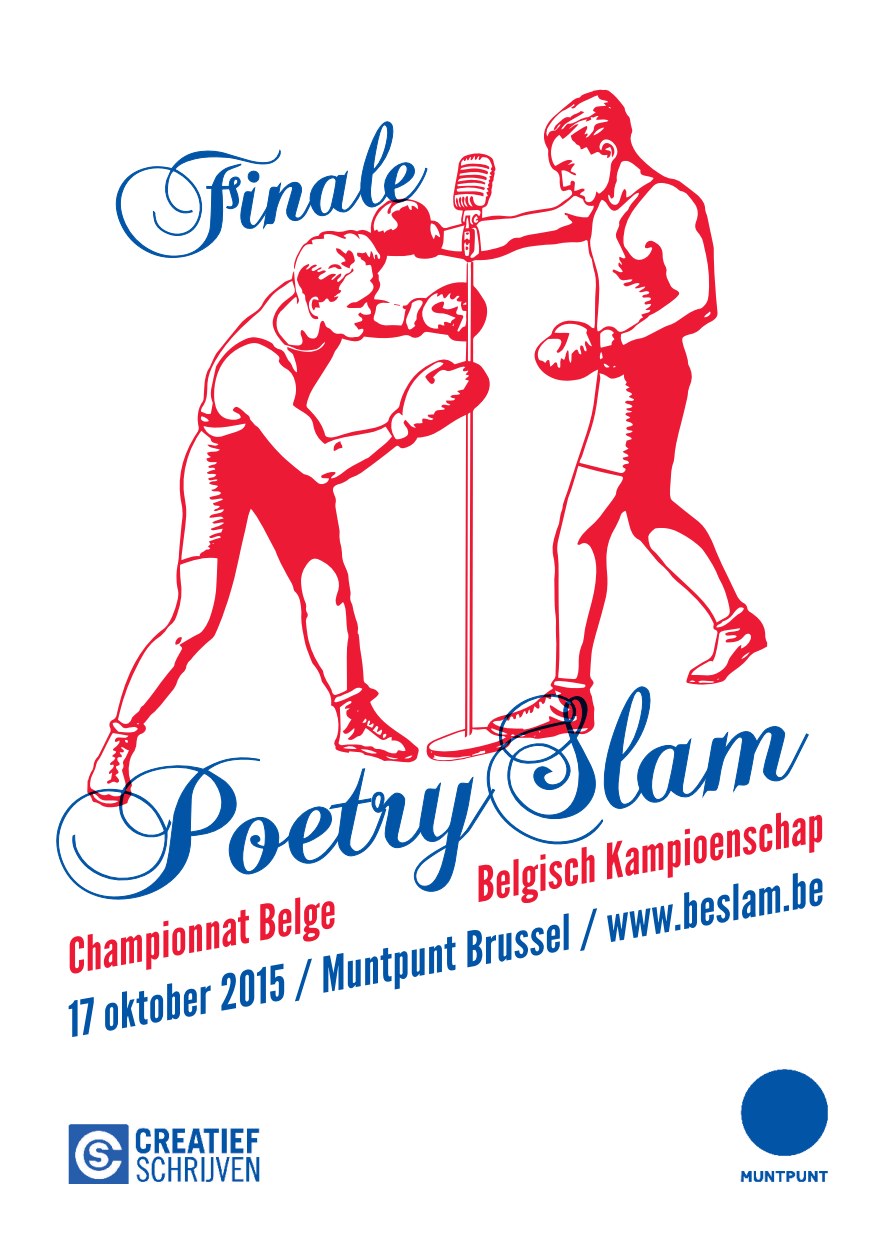
<style>
.page{position:relative;width:893px;height:1259px;background:#fff}
.page>*{position:absolute;margin:0;border:0;box-sizing:border-box;transform-origin:0 0}
.t1{font:italic 172.5px "Chopin Script";color:#0154a6;scale:1.04 1}
.t2{font:italic 120.9px "Chopin Script";color:#0154a6;scale:1.04 1}
.t3{font:italic 48.6px "League Gothic";color:#0154a6;scale:1.04 1}
.t4{font:italic 48.6px "League Gothic";color:#ed1a36;scale:1.04 1}
</style>
<div class="page">
<svg style="left:125px;top:89px;width:643px;height:595px"></svg>
<svg style="left:333px;top:441px;width:10px;height:10px"></svg>
<svg style="left:175px;top:636px;width:7px;height:9px"></svg>
<svg style="left:465px;top:246px;width:3px;height:4px"></svg>
<svg style="left:466px;top:232px;width:3px;height:4px"></svg>
<svg style="left:115px;top:120px;width:312px;height:202px"></svg>
<svg style="left:56px;top:684px;width:753px;height:216px"></svg>
<img style="left:740px;top:1069px;width:88px;height:113px">
<img style="left:68px;top:1124px;width:191px;height:59px">
<h2 class="t2" style="left:109px;top:137px;width:299px;rotate:-10deg">Finale</h2>
<h1 class="t1" style="left:48px;top:744px;width:726px;rotate:-10deg">PoetrySlam</h1>
<p class="t4" style="left:469px;top:857px;width:341px;rotate:-10deg">Belgisch Kampioenschap</p>
<p class="t3" style="left:60px;top:992px;width:739px;rotate:-10deg">17 oktober 2015 / Muntpunt Brussel / www.beslam.be</p>
<p class="t4" style="left:60px;top:929px;width:263px;rotate:-10deg">Championnat Belge</p>
</div>
